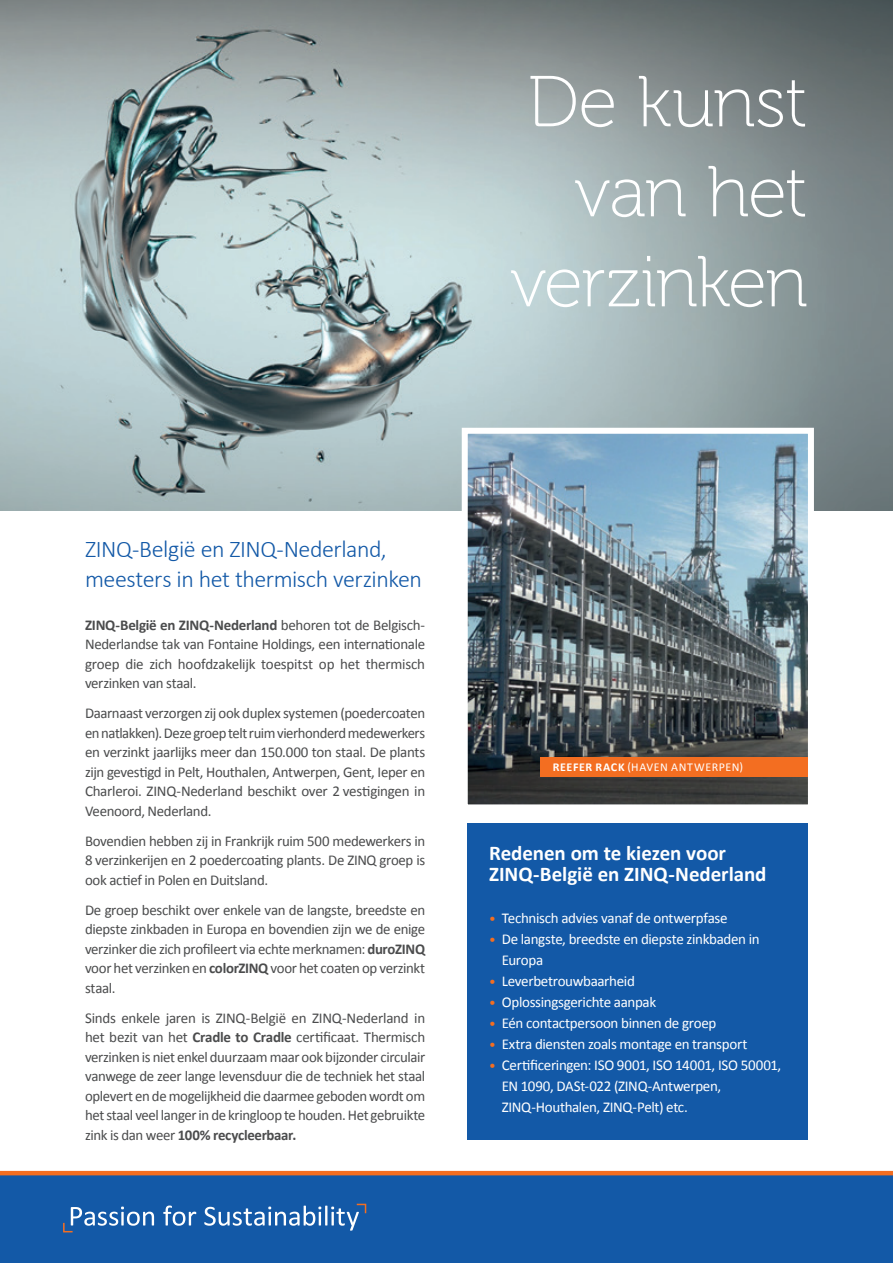
<style>
.page{position:relative;width:893px;height:1263px;background:#fff}
.page>*{position:absolute;margin:0;border:0;box-sizing:border-box;transform-origin:0 0}
.t1{font:72px/90px "Museo 100";letter-spacing:-.02em;color:#fff;text-align:right}
.t2{font:300 24px/30px "Calibri";letter-spacing:-.02em;color:#1359a7}
.t3{font:700 21px/21px "Calibri";letter-spacing:-.005em;color:#fff}
.t4{font:15px/19.5px "Calibri";letter-spacing:-.025em;color:#4b4c4d;text-align:justify}
.t5{font:15px/21px "Calibri";letter-spacing:-.02em;color:#fff}
.t6{font:12px "Calibri";letter-spacing:.045em;color:#fff}
.s1{font-weight:700}
.s2{font-size:13.5px;color:#f36e21}
</style>
<div class="page">
<img style="left:0;top:0;width:893px;height:510px">
<div style="left:0;top:1173px;width:893px;height:90px;background:#1359a7"></div>
<svg style="left:163px;top:1205px;width:33px;height:21px"></svg>
<svg style="left:204px;top:1204px;width:162px;height:26px"></svg>
<svg style="left:63px;top:1206px;width:91px;height:26px"></svg>
<hr style="left:0;top:1171px;width:893px;height:4px;background:#f36e21">
<div style="left:468px;top:823px;width:340px;height:317px;background:#1359a7"></div>
<img style="left:459px;top:425px;width:358px;height:380px">
<div style="left:540px;top:757px;width:268px;height:19px;background:#f36e21"></div>
<p class="t1" style="left:510px;top:58px;width:299px">De kunst van het verzinken</p>
<p class="t2" style="left:85px;top:533px;width:338px">ZINQ-België en ZINQ-Nederland, meesters in het thermisch verzinken</p>
<p class="t4" style="left:85px;top:615px;width:342px"><span class="s1">ZINQ-België en ZINQ-Nederland</span> behoren tot de Belgisch-Nederlandse tak van Fontaine Holdings, een internationale groep die zich hoofdzakelijk toespitst op het thermisch verzinken van staal.</p>
<p class="t4" style="left:85px;top:703px;width:342px">Daarnaast verzorgen zij ook duplex systemen (poedercoaten en natlakken). Deze groep telt ruim vierhonderd medewerkers en verzinkt jaarlijks meer dan 150.000 ton staal. De plants zijn gevestigd in Pelt, Houthalen, Antwerpen, Gent, Ieper en Charleroi. ZINQ-Nederland beschikt over 2 vestigingen in Veenoord, Nederland.</p>
<p class="t4" style="left:85px;top:831px;width:342px">Bovendien hebben zij in Frankrijk ruim 500 medewerkers in 8 verzinkerijen en 2 poedercoating plants. De ZINQ groep is ook actief in Polen en Duitsland.</p>
<p class="t4" style="left:85px;top:900px;width:342px">De groep beschikt over enkele van de langste, breedste en diepste zinkbaden in Europa en bovendien zijn we de enige verzinker die zich profileert via echte merknamen: <span class="s1">duroZINQ </span>voor het verzinken en <span class="s1">colorZINQ</span> voor het coaten op verzinkt staal.</p>
<p class="t4" style="left:85px;top:1008px;width:342px">Sinds enkele jaren is ZINQ-België en ZINQ-Nederland in het bezit van het <span class="s1">Cradle to Cradle</span> certificaat. Thermisch verzinken is niet enkel duurzaam maar ook bijzonder circulair vanwege de zeer lange levensduur die de techniek het staal oplevert en de mogelijkheid die daarmee geboden wordt om het staal veel langer in de kringloop te houden. Het gebruikte zink is dan weer <span class="s1">100% recycleerbaar.</span></p>
<p class="t6" style="left:553px;top:759px;width:192px"><span class="s1">REEFER RACK</span> (HAVEN ANTWERPEN)</p>
<p class="t3" style="left:489px;top:843px;width:279px">Redenen om te kiezen voor<br>ZINQ-België en ZINQ-Nederland</p>
<p class="t5" style="left:489px;top:908px;width:240px"><span class="s2">•</span> Technisch advies vanaf de ontwerpfase</p>
<p class="t5" style="left:502px;top:929px;width:259px;text-indent:-13px"><span class="s2">•</span> De langste, breedste en diepste zinkbaden in<br>Europa</p>
<p class="t5" style="left:489px;top:971px;width:147px"><span class="s2">•</span> Leverbetrouwbaarheid</p>
<p class="t5" style="left:489px;top:992px;width:169px"><span class="s2">•</span> Oplossingsgerichte aanpak</p>
<p class="t5" style="left:489px;top:1013px;width:229px"><span class="s2">•</span> Eén contactpersoon binnen de groep</p>
<p class="t5" style="left:489px;top:1034px;width:260px"><span class="s2">•</span> Extra diensten zoals montage en transport</p>
<p class="t5" style="left:502px;top:1055px;width:281px;text-indent:-13px"><span class="s2">•</span> Certificeringen: ISO 9001, ISO 14001, ISO 50001,<br>EN 1090, DASt-022 (ZINQ-Antwerpen,<br>ZINQ-Houthalen, ZINQ-Pelt) etc.</p>
</div>
